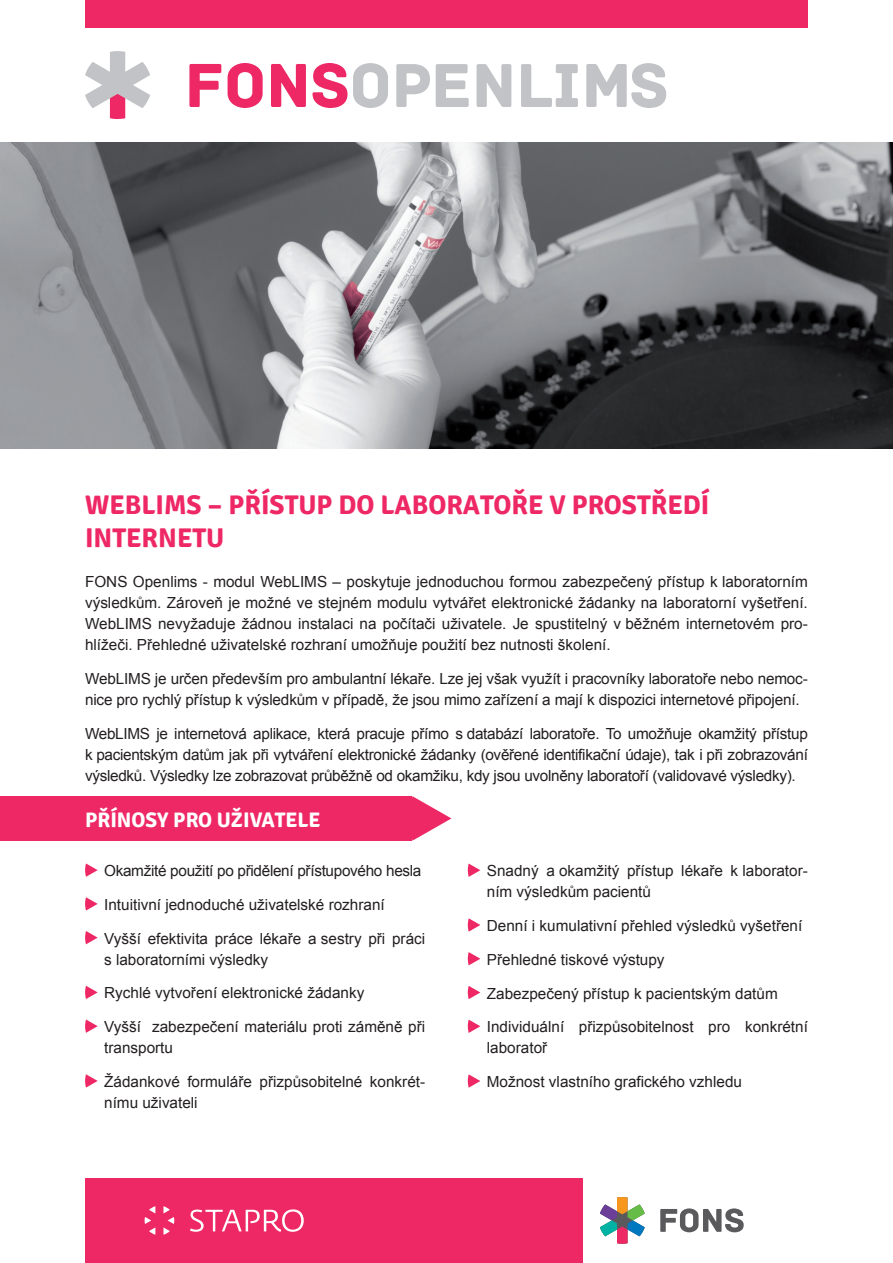
<style>
.page{position:relative;width:893px;height:1263px;background:#fff}
.page>*{position:absolute;margin:0;border:0;box-sizing:border-box;transform-origin:0 0}
.t1{font:700 27px/32.4px "Signika";color:#ee2765}
.t2{font:700 21px "Signika";color:#fff}
.t3{font:15.3px/21px "Arial";color:#231f20}
.t4{font:15.3px "Arial";letter-spacing:-.02em;color:#231f20}
</style>
<div class="page">
<div style="left:85px;top:1178px;width:498px;height:85px;background:#ee2765"></div>
<div style="left:85px;top:0;width:723px;height:28px;background:#ee2765"></div>
<svg style="left:190px;top:1209px;width:114px;height:23px"></svg>
<svg style="left:163px;top:1206px;width:11px;height:29px"></svg>
<svg style="left:145px;top:1206px;width:10px;height:29px"></svg>
<svg style="left:660px;top:1208px;width:84px;height:24px"></svg>
<svg style="left:600px;top:1197px;width:45px;height:47px"></svg>
<svg style="left:85px;top:51px;width:65px;height:68px"></svg>
<svg style="left:189px;top:64px;width:32px;height:43px"></svg>
<svg style="left:228px;top:63px;width:35px;height:45px"></svg>
<svg style="left:271px;top:64px;width:35px;height:43px"></svg>
<svg style="left:313px;top:63px;width:34px;height:45px"></svg>
<svg style="left:353px;top:63px;width:35px;height:45px"></svg>
<svg style="left:396px;top:64px;width:34px;height:43px"></svg>
<svg style="left:436px;top:64px;width:33px;height:43px"></svg>
<svg style="left:477px;top:64px;width:34px;height:43px"></svg>
<svg style="left:521px;top:64px;width:57px;height:43px"></svg>
<svg style="left:586px;top:63px;width:80px;height:45px"></svg>
<svg style="left:412px;top:796px;width:39px;height:45px"></svg>
<div style="left:0;top:796px;width:412px;height:45px;background:#ee2765"></div>
<svg style="left:85px;top:863px;width:13px;height:14px"></svg>
<svg style="left:85px;top:897px;width:13px;height:13px"></svg>
<svg style="left:85px;top:931px;width:13px;height:13px"></svg>
<svg style="left:85px;top:986px;width:13px;height:13px"></svg>
<svg style="left:85px;top:1019px;width:13px;height:14px"></svg>
<svg style="left:85px;top:1074px;width:13px;height:13px"></svg>
<svg style="left:468px;top:863px;width:12px;height:14px"></svg>
<svg style="left:468px;top:918px;width:12px;height:14px"></svg>
<svg style="left:468px;top:952px;width:12px;height:13px"></svg>
<svg style="left:468px;top:986px;width:12px;height:13px"></svg>
<svg style="left:468px;top:1019px;width:12px;height:14px"></svg>
<svg style="left:468px;top:1074px;width:12px;height:14px"></svg>
<img style="left:0;top:142px;width:893px;height:307px">
<h1 class="t1" style="left:85px;top:489px;width:626px">WebLIMS – PŘÍSTUP DO LABORATOŘE V PROSTŘEDÍ<br>INTERNETU</h1>
<p class="t3" style="left:85px;top:571px;width:724px;text-align:justify">FONS Openlims - modul WebLIMS – poskytuje jednoduchou formou zabezpečený přístup k laboratorním výsledkům. Zároveň je možné ve stejném modulu vytvářet elektronické žádanky na laboratorní vyšetření.<br>WebLIMS nevyžaduje žádnou instalaci na počítači uživatele. Je spustitelný v běžném internetovém pro&shy;hlížeči. Přehledné uživatelské rozhraní umožňuje použití bez nutnosti školení.</p>
<p class="t3" style="left:85px;top:668px;width:724px">WebLIMS je určen především pro ambulantní lékaře. Lze jej však využít i pracovníky laboratoře nebo nemoc&shy;nice pro rychlý přístup k výsledkům v případě, že jsou mimo zařízení a mají k dispozici internetové připojení.</p>
<p class="t3" style="left:85px;top:722px;width:724px;text-align:justify">WebLIMS je internetová aplikace, která pracuje přímo s databází laboratoře. To umožňuje okamžitý přístup k pacientským datům jak při vytváření elektronické žádanky (ověřené identifikační údaje), tak i při zobrazování výsledků. Výsledky lze zobrazovat průběžně od okamžiku, kdy jsou uvolněny laboratoří (validovavé výsledky).</p>
<h2 class="t2" style="left:85px;top:807px;width:235px">PŘÍNOSY PRO UŽIVATELE</h2>
<p class="t4" style="left:104px;top:860px;width:319px">Okamžité použití po přidělení přístupového hesla</p>
<p class="t3" style="left:104px;top:894px;width:282px">Intuitivní jednoduché uživatelské rozhraní</p>
<p class="t3" style="left:104px;top:928px;width:323px">Vyšší efektivita práce lékaře a sestry při práci s laboratorními výsledky</p>
<p class="t3" style="left:104px;top:982px;width:262px">Rychlé vytvoření elektronické žádanky</p>
<p class="t3" style="left:104px;top:1016px;width:323px">Vyšší zabezpečení materiálu proti záměně při transportu</p>
<p class="t3" style="left:104px;top:1071px;width:323px">Žádankové formuláře přizpůsobitelné konkrét&shy;nímu uživateli</p>
<p class="t3" style="left:487px;top:860px;width:323px">Snadný a okamžitý přístup lékaře k laborator&shy;ním výsledkům pacientů</p>
<p class="t3" style="left:487px;top:915px;width:317px">Denní i kumulativní přehled výsledků vyšetření</p>
<p class="t3" style="left:487px;top:949px;width:179px">Přehledné tiskové výstupy</p>
<p class="t3" style="left:487px;top:982px;width:292px">Zabezpečený přístup k pacientským datům</p>
<p class="t3" style="left:487px;top:1016px;width:323px">Individuální přizpůsobitelnost pro konkrétní laboratoř</p>
<p class="t3" style="left:487px;top:1071px;width:257px">Možnost vlastního grafického vzhledu</p>
</div>
